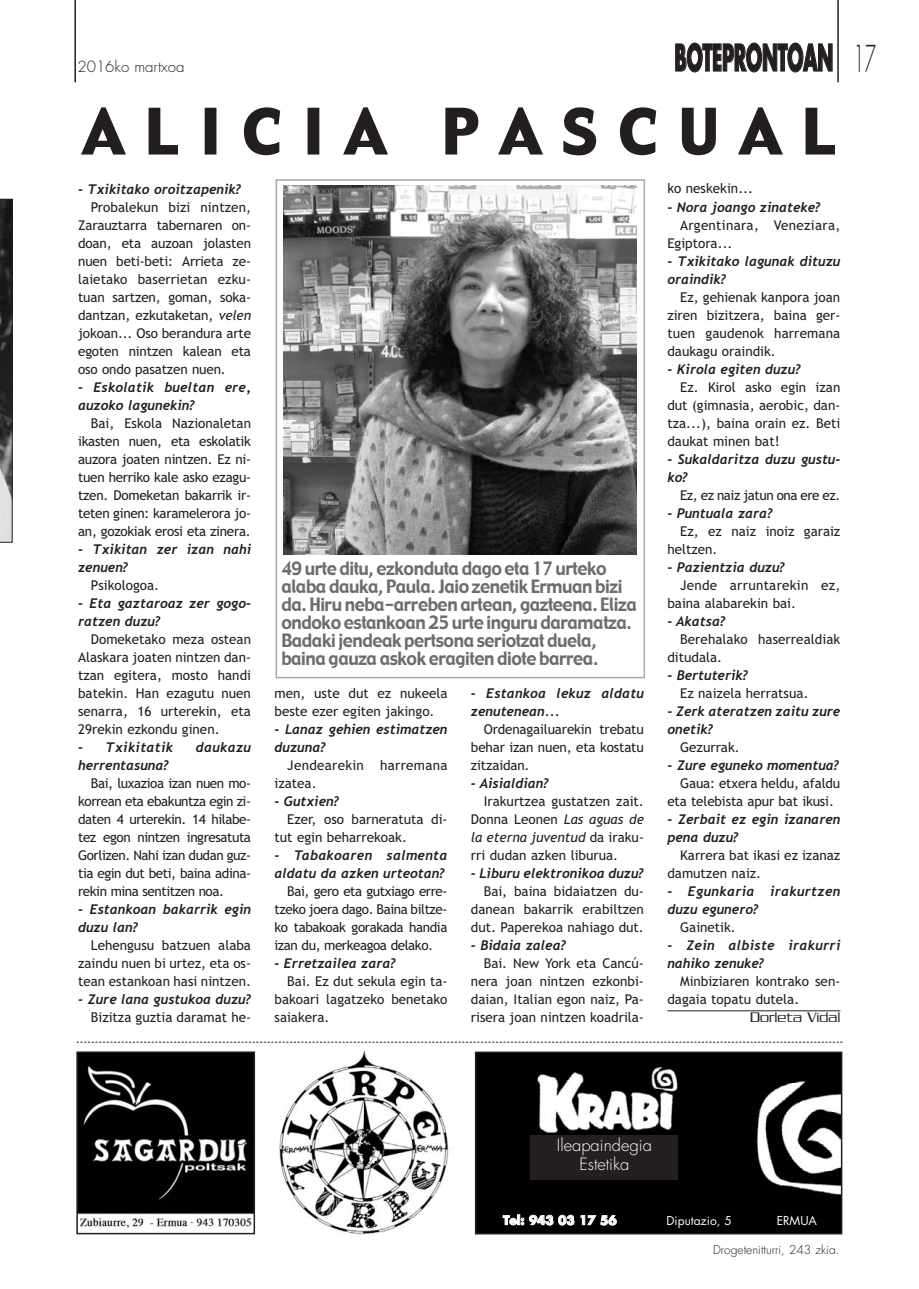
<style>
.page{position:relative;width:919px;height:1289px;background:#fff}
.page>*{position:absolute;margin:0;border:0;box-sizing:border-box;transform-origin:0 0}
.t1{font:60px "Gadget";letter-spacing:.37em;color:#231f20}
.t2{font:700 36px "Futura";letter-spacing:-.005em;color:#231f20;scale:.5 1}
.t3{font:300 36px "Futura";color:#231f20;scale:.5 1}
.t4{font:18px/18px "Gadget";letter-spacing:-.025em;color:#6c6d70;scale:.95 1}
.t5{font:300 16.5px/19.5px "Futura";color:#fff;text-align:center}
.t6{font:300 15px "Futura";color:#231f20}
.t7{font:300 15px "Serpentine";color:#231f20}
.t8{font:13.5px/18px "Trebuchet MS";color:#231f20;text-align:justify}
.t9{font:italic 700 13.5px/18px "Trebuchet";color:#231f20}
.t10{font:13.5px/18px "Trebuchet MS";letter-spacing:.02em;color:#231f20}
.t11{font:italic 700 13.5px/18px "Trebuchet";letter-spacing:.025em;color:#231f20}
.t12{font:13.5px "Trebuchet MS";letter-spacing:-.03em;color:#231f20}
.t13{font:300 12px "Futura";color:#231f20}
.t14{font:12px "Futura";color:#fff}
.t15{font:700 12px "Futura";color:#fff}
.s1{font-style:italic}
</style>
<div class="page">
<hr style="left:74px;top:1px;width:2px;height:81px;background:#231f20">
<hr style="left:837px;top:1px;width:1px;height:81px;background:#231f20">
<svg style="left:77px;top:1041px;width:765px;height:1px"></svg>
<hr style="left:667px;top:1010px;width:173px;height:1px;background:#231f20">
<div style="left:275px;top:179px;width:370px;height:499px;border:2px solid #a8a9ad"></div>
<img style="left:283px;top:185px;width:353px;height:369px">
<img style="left:79px;top:1054px;width:173px;height:174px">
<div style="left:76px;top:1051px;width:179px;height:183px;border:2px solid #231f20"></div>
<img style="left:279px;top:1051px;width:170px;height:182px">
<img style="left:478px;top:1054px;width:361px;height:177px">
<div style="left:475px;top:1051px;width:367px;height:183px;border:2px solid #231f20"></div>
<div style="left:530px;top:1135px;width:148px;height:45px;background:#231f20"></div>
<svg style="left:0;top:199px;width:13px;height:343px;background:#494949"></svg>
<p class="t6" style="left:77px;top:59px;width:109px">2016ko martxoa</p>
<h2 class="t2" style="left:674px;top:41px;width:319px">BOTEPRONTOAN</h2>
<h1 class="t1" style="left:83px;top:109px;width:753px">ALICIA PASCUAL</h1>
<p class="t9" style="left:78px;top:181px;width:165px">- Txikitako oroitzapenik?</p>
<p class="t8" style="left:78px;top:199px;width:174px;text-indent:13px">Probalekun bizi nintzen, Zarauztarra tabernaren on&shy;doan, eta auzoan jolasten nuen beti-beti: Arrieta ze&shy;laietako baserrietan ezku&shy;tuan sartzen, goman, soka&shy;dantzan, ezkutaketan, <span class="s1">velen </span>jokoan... Oso berandura arte egoten nintzen kalean eta oso ondo pasatzen nuen.</p>
<p class="t9" style="left:78px;top:379px;width:174px">- Eskolatik bueltan ere, auzoko lagunekin?</p>
<p class="t8" style="left:78px;top:415px;width:174px;text-indent:13px">Bai, Eskola Nazionaletan ikasten nuen, eta eskolatik auzora joaten nintzen. Ez ni&shy;tuen herriko kale asko ezagu&shy;tzen. Domeketan bakarrik ir&shy;teten ginen: karamelerora jo&shy;an, gozokiak erosi eta zinera.</p>
<p class="t9" style="left:78px;top:541px;width:174px">- Txikitan zer izan nahi zenuen?</p>
<p class="t8" style="left:91px;top:577px;width:70px">Psikologoa.</p>
<p class="t9" style="left:78px;top:595px;width:174px">- Eta gaztaroaz zer gogo&shy;ratzen duzu?</p>
<p class="t8" style="left:78px;top:631px;width:174px;text-indent:13px">Domeketako meza ostean Alaskara joaten nintzen dan&shy;tzan egitera, mosto handi batekin. Han ezagutu nuen senarra, 16 urterekin, eta 29rekin ezkondu ginen.</p>
<p class="t11" style="left:78px;top:739px;width:96px">- Txikitatik</p>
<p class="t11" style="left:196px;top:739px;width:57px">daukazu</p>
<p class="t9" style="left:78px;top:757px;width:92px">herrentasuna?</p>
<p class="t8" style="left:78px;top:775px;width:174px;text-indent:13px">Bai, luxazioa izan nuen mo&shy;korrean eta ebakuntza egin zi&shy;daten 4 urterekin. 14 hilabe&shy;tez egon nintzen ingresatuta Gorlizen. Nahi izan dudan guz&shy;tia egin dut beti, baina adina&shy;rekin mina sentitzen noa.</p>
<p class="t9" style="left:78px;top:901px;width:174px">- Estankoan bakarrik egin duzu lan?</p>
<p class="t8" style="left:78px;top:937px;width:174px;text-indent:13px">Lehengusu batzuen alaba zaindu nuen bi urtez, eta os&shy;tean estankoan hasi nintzen.</p>
<p class="t9" style="left:78px;top:991px;width:174px">- Zure lana gustukoa duzu?</p>
<p class="t8" style="left:91px;top:1009px;width:162px">Bizitza guztia daramat he-</p>
<p class="t4" style="left:281px;top:561px;width:375px">49 urte ditu, ezkonduta dago eta 17 urteko alaba dauka, Paula. Jaio zenetik Ermuan bizi da. Hiru neba-arreben artean, gazteena. Eliza ondoko estankoan 25 urte inguru daramatza.<br>Badaki jendeak pertsona seriotzat duela, baina gauza askok eragiten diote barrea.</p>
<p class="t8" style="left:274px;top:685px;width:174px">men, uste dut ez nukeela beste ezer egiten jakingo.</p>
<p class="t9" style="left:274px;top:721px;width:174px">- Lanaz gehien estimatzen duzuna?</p>
<p class="t10" style="left:274px;top:757px;width:174px;text-indent:13px">Jendearekin harremana izatea.</p>
<p class="t9" style="left:274px;top:793px;width:66px">- Gutxien?</p>
<p class="t8" style="left:274px;top:811px;width:174px;text-indent:13px">Ezer, oso barneratuta di&shy;tut egin beharrekoak.</p>
<p class="t9" style="left:274px;top:847px;width:174px">- Tabakoaren salmenta aldatu da azken urteotan?</p>
<p class="t8" style="left:274px;top:883px;width:174px;text-indent:13px">Bai, gero eta gutxiago erre&shy;tzeko joera dago. Baina biltze&shy;ko tabakoak gorakada handia izan du, merkeagoa delako.</p>
<p class="t9" style="left:274px;top:955px;width:123px">- Erretzailea zara?</p>
<p class="t8" style="left:274px;top:973px;width:174px;text-indent:13px">Bai. Ez dut sekula egin ta&shy;bakoari lagatzeko benetako saiakera.</p>
<p class="t9" style="left:471px;top:685px;width:174px">- Estankoa lekuz aldatu zenutenean...</p>
<p class="t8" style="left:471px;top:721px;width:174px;text-indent:13px">Ordenagailuarekin trebatu behar izan nuen, eta kostatu zitzaidan.</p>
<p class="t9" style="left:471px;top:775px;width:79px">- Aisialdian?</p>
<p class="t8" style="left:471px;top:793px;width:174px;text-indent:13px">Irakurtzea gustatzen zait.<br>Donna Leonen <span class="s1">Las aguas de la eterna juventud</span> da iraku&shy;rri dudan azken liburua.</p>
<p class="t9" style="left:471px;top:865px;width:174px">- Liburu elektronikoa duzu?</p>
<p class="t8" style="left:471px;top:883px;width:174px;text-indent:13px">Bai, baina bidaiatzen du&shy;danean bakarrik erabiltzen dut. Paperekoa nahiago dut.</p>
<p class="t9" style="left:471px;top:937px;width:97px">- Bidaia zalea?</p>
<p class="t8" style="left:471px;top:955px;width:174px;text-indent:13px">Bai. New York eta Cancú&shy;nera joan nintzen ezkonbi&shy;daian, Italian egon naiz, Pa&shy;risera joan nintzen koadrila-</p>
<p class="t8" style="left:667px;top:181px;width:87px">ko neskekin...</p>
<p class="t9" style="left:667px;top:199px;width:155px">- Nora joango zinateke?</p>
<p class="t10" style="left:667px;top:217px;width:174px;text-indent:13px">Argentinara, Veneziara,<br>Egiptora...</p>
<p class="t9" style="left:667px;top:253px;width:174px">- Txikitako lagunak dituzu oraindik?</p>
<p class="t8" style="left:667px;top:289px;width:174px;text-indent:13px">Ez, gehienak kanpora joan ziren bizitzera, baina ger&shy;tuen gaudenok harremana daukagu oraindik.</p>
<p class="t9" style="left:667px;top:361px;width:135px">- Kirola egiten duzu?</p>
<p class="t8" style="left:667px;top:379px;width:174px;text-indent:13px">Ez. Kirol asko egin izan dut (gimnasia, aerobic, dan&shy;tza...), baina orain ez. Beti daukat minen bat!</p>
<p class="t9" style="left:667px;top:451px;width:174px">- Sukaldaritza duzu gustu&shy;ko?</p>
<p class="t12" style="left:680px;top:489px;width:162px">Ez, ez naiz jatun ona ere ez.</p>
<p class="t9" style="left:667px;top:505px;width:107px">- Puntuala zara?</p>
<p class="t8" style="left:667px;top:523px;width:174px;text-indent:13px">Ez, ez naiz inoiz garaiz heltzen.</p>
<p class="t9" style="left:667px;top:559px;width:119px">- Pazientzia duzu?</p>
<p class="t10" style="left:667px;top:577px;width:174px;text-indent:13px">Jende arruntarekin ez, baina alabarekin bai.</p>
<p class="t9" style="left:667px;top:613px;width:59px">- Akatsa?</p>
<p class="t8" style="left:667px;top:631px;width:174px;text-indent:13px">Berehalako haserrealdiak ditudala.</p>
<p class="t9" style="left:667px;top:667px;width:82px">- Bertuterik?</p>
<p class="t8" style="left:680px;top:685px;width:130px">Ez naizela herratsua.</p>
<p class="t9" style="left:667px;top:703px;width:174px">- Zerk ateratzen zaitu zure onetik?</p>
<p class="t8" style="left:680px;top:739px;width:61px">Gezurrak.</p>
<p class="t9" style="left:667px;top:757px;width:173px">- Zure eguneko momentua?</p>
<p class="t8" style="left:667px;top:775px;width:174px;text-indent:13px">Gaua: etxera heldu, afaldu eta telebista apur bat ikusi.</p>
<p class="t9" style="left:667px;top:811px;width:174px">- Zerbait ez egin izanaren pena duzu?</p>
<p class="t8" style="left:667px;top:847px;width:174px;text-indent:13px">Karrera bat ikasi ez izanaz damutzen naiz.</p>
<p class="t11" style="left:667px;top:883px;width:174px">- Egunkaria irakurtzen duzu egunero?</p>
<p class="t8" style="left:680px;top:919px;width:57px">Gainetik.</p>
<p class="t11" style="left:667px;top:937px;width:174px">- Zein albiste irakurri nahiko zenuke?</p>
<p class="t8" style="left:667px;top:973px;width:174px;text-indent:13px">Minbiziaren kontrako sen&shy;dagaia topatu dutela.</p>
<p class="t7" style="left:750px;top:1011px;width:92px">Dorleta Vidal</p>
<h2 class="t3" style="left:853px;top:41px;width:46px">17</h2>
<p class="t5" style="left:557px;top:1136px;width:96px">Ileapaindegia<br>Estetika</p>
<p class="t15" style="left:503px;top:1214px;width:115px">Tel: 943 03 17 56</p>
<p class="t14" style="left:666px;top:1214px;width:67px">Diputazio, 5</p>
<p class="t14" style="left:776px;top:1214px;width:42px">ERMUA</p>
<p class="t13" style="left:713px;top:1243px;width:128px">Drogetenitturri, 243 zkia.</p>
</div>
